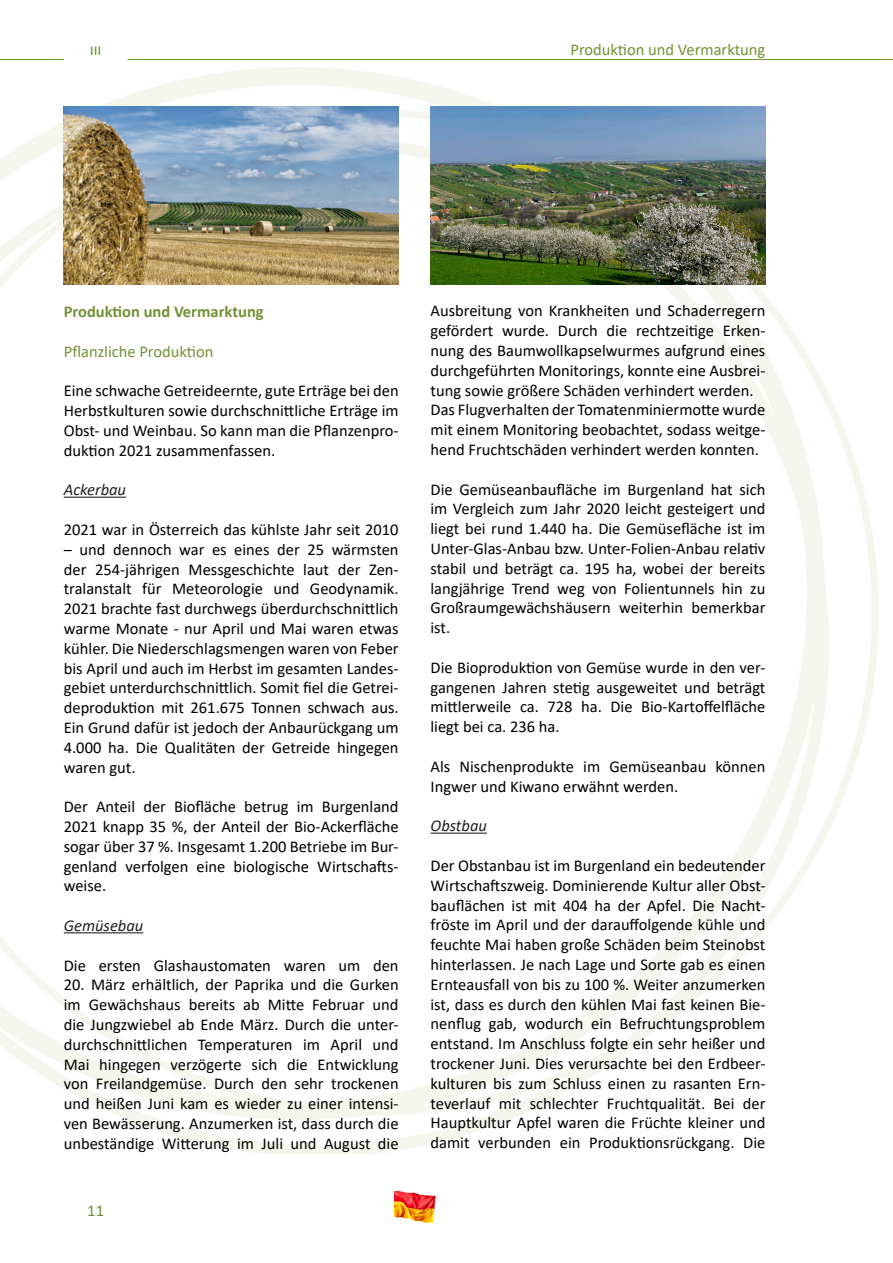
<style>
.page{position:relative;width:893px;height:1263px;background:#fff}
.page>*{position:absolute;margin:0;border:0;box-sizing:border-box;transform-origin:0 0}
.t1{font:16.5px/19.8px "Calibri";color:#000;text-align:justify}
.Überschrift_II{font:16.5px "Calibri";color:#719233}
.Überschrift_I{font:700 16.5px "Calibri";color:#719233}
.Überschrift_III{font:italic 16.5px "Calibri";color:#231f20}
</style>
<div class="page">
<hr style="left:0;top:59px;width:64px;height:1px;background:#719233">
<hr style="left:128px;top:59px;width:765px;height:1px;background:#719233">
<img style="left:394px;top:1192px;width:41px;height:30px">
<img style="left:0;top:67px;width:878px;height:1087px">
<hr style="left:64px;top:497px;width:62px;height:1px;background:#231f20">
<hr style="left:64px;top:932px;width:79px;height:1px;background:#231f20">
<hr style="left:431px;top:833px;width:56px;height:1px;background:#231f20">
<img style="left:64px;top:106px;width:335px;height:179px">
<img style="left:431px;top:106px;width:335px;height:179px">
<p class="Überschrift_II" style="left:90px;top:38px;width:13px">III</p>
<p class="Überschrift_II" style="left:570px;top:38px;width:196px">Produktion und Vermarktung</p>
<p class="Überschrift_I" style="left:64px;top:300px;width:201px">Produktion und Vermarktung</p>
<p class="Überschrift_II" style="left:64px;top:340px;width:151px">Pflanzliche Produktion</p>
<p class="t1" style="left:64px;top:380px;width:336px">Eine schwache Getreideernte, gute Erträge bei den Herbstkulturen sowie durchschnittliche Erträge im Obst- und Weinbau. So kann man die Pflanzenpro&shy;duktion 2021 zusammenfassen.</p>
<p class="Überschrift_III" style="left:64px;top:478px;width:64px">Ackerbau</p>
<p class="t1" style="left:64px;top:519px;width:336px">2021 war in Österreich das kühlste Jahr seit 2010</p>
<p class="t1" style="left:64px;top:539px;width:336px">– und dennoch war es eines der 25 wärmsten der 254-jährigen Messgeschichte laut der Zen&shy;tralanstalt für Meteorologie und Geodynamik.<br>2021 brachte fast durchwegs überdurchschnittlich warme Monate - nur April und Mai waren etwas kühler. Die Niederschlagsmengen waren von Feber bis April und auch im Herbst im gesamten Landes&shy;gebiet unterdurchschnittlich. Somit fiel die Getrei&shy;deproduktion mit 261.675 Tonnen schwach aus.<br>Ein Grund dafür ist jedoch der Anbaurückgang um 4.000 ha. Die Qualitäten der Getreide hingegen waren gut.</p>
<p class="t1" style="left:64px;top:796px;width:336px">Der Anteil der Biofläche betrug im Burgenland 2021 knapp 35 %, der Anteil der Bio-Ackerfläche sogar über 37 %. Insgesamt 1.200 Betriebe im Bur&shy;genland verfolgen eine biologische Wirtschafts&shy;weise.</p>
<p class="Überschrift_III" style="left:64px;top:914px;width:81px">Gemüsebau</p>
<p class="t1" style="left:64px;top:955px;width:336px">Die ersten Glashaustomaten waren um den</p>
<p class="t1" style="left:64px;top:974px;width:336px">20. März erhältlich, der Paprika und die Gurken im Gewächshaus bereits ab Mitte Februar und die Jungzwiebel ab Ende März. Durch die unter&shy;durchschnittlichen Temperaturen im April und Mai hingegen verzögerte sich die Entwicklung von Freilandgemüse. Durch den sehr trockenen und heißen Juni kam es wieder zu einer intensi&shy;ven Bewässerung. Anzumerken ist, dass durch die unbeständige Witterung im Juli und August die</p>
<p class="Überschrift_II" style="left:87px;top:1199px;width:18px">11</p>
<p class="t1" style="left:431px;top:301px;width:336px">Ausbreitung von Krankheiten und Schaderregern gefördert wurde. Durch die rechtzeitige Erken&shy;nung des Baumwollkapselwurmes aufgrund eines durchgeführten Monitorings, konnte eine Ausbrei&shy;tung sowie größere Schäden verhindert werden.</p>
<p class="t1" style="left:431px;top:400px;width:336px">Das Flugverhalten der Tomatenminiermotte wurde mit einem Monitoring beobachtet, sodass weitge&shy;hend Fruchtschäden verhindert werden konnten.</p>
<p class="t1" style="left:431px;top:479px;width:336px">Die Gemüseanbaufläche im Burgenland hat sich im Vergleich zum Jahr 2020 leicht gesteigert und liegt bei rund 1.440 ha. Die Gemüsefläche ist im Unter-Glas-Anbau bzw. Unter-Folien-Anbau relativ stabil und beträgt ca. 195 ha, wobei der bereits langjährige Trend weg von Folientunnels hin zu Großraumgewächshäusern weiterhin bemerkbar ist.</p>
<p class="t1" style="left:431px;top:657px;width:336px">Die Bioproduktion von Gemüse wurde in den ver&shy;gangenen Jahren stetig ausgeweitet und beträgt mittlerweile ca. 728 ha. Die Bio-Kartoffelfläche liegt bei ca. 236 ha.</p>
<p class="t1" style="left:431px;top:756px;width:336px">Als Nischenprodukte im Gemüseanbau können<br>Ingwer und Kiwano erwähnt werden.</p>
<p class="Überschrift_III" style="left:431px;top:814px;width:58px">Obstbau</p>
<p class="t1" style="left:431px;top:855px;width:336px">Der Obstanbau ist im Burgenland ein bedeutender Wirtschaftszweig. Dominierende Kultur aller Obst&shy;bauflächen ist mit 404 ha der Apfel. Die Nacht&shy;fröste im April und der darauffolgende kühle und feuchte Mai haben große Schäden beim Steinobst hinterlassen. Je nach Lage und Sorte gab es einen Ernteausfall von bis zu 100 %. Weiter anzumerken ist, dass es durch den kühlen Mai fast keinen Bie&shy;nenflug gab, wodurch ein Befruchtungsproblem entstand. Im Anschluss folgte ein sehr heißer und trockener Juni. Dies verursachte bei den Erdbeer&shy;kulturen bis zum Schluss einen zu rasanten Ern&shy;teverlauf mit schlechter Fruchtqualität. Bei der Hauptkultur Apfel waren die Früchte kleiner und damit verbunden ein Produktionsrückgang. Die</p>
</div>
